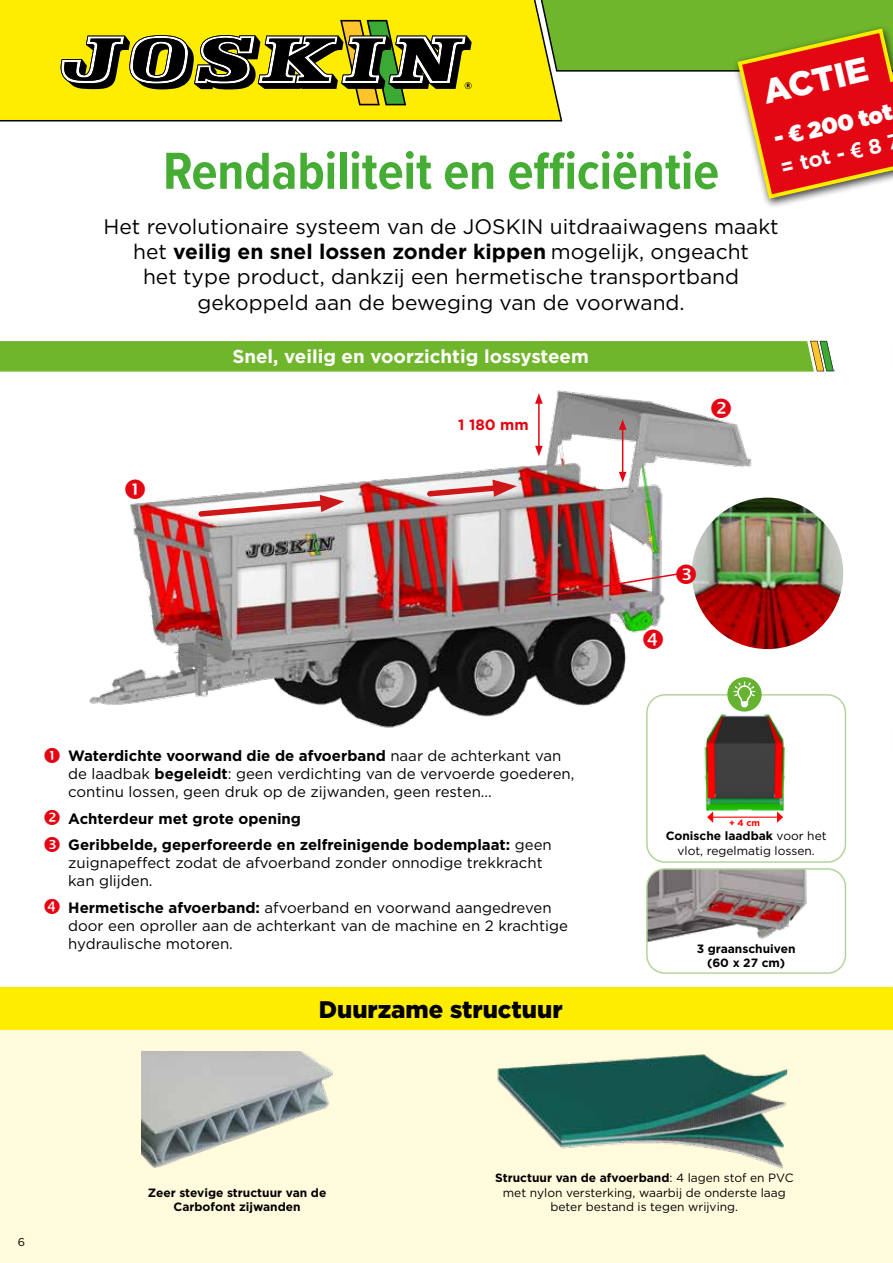
<style>
.page{position:relative;width:893px;height:1263px;background:#fff}
.page>*{position:absolute;margin:0;border:0;box-sizing:border-box;transform-origin:0 0}
.t1{font:700 54px "Proxima Nova Cond";color:#45ac34}
.t2{font:900 34.2px "Gotham";color:#fff}
.t3{font:900 24px "Gotham";color:#000}
.t4{font:22.5px "Gotham Ultra";color:#fff}
.t5{font:21px/25.2px "Gotham";color:#000;text-align:center}
.t6{font:700 21px "Gotham";color:#fff}
.t7{font:700 18.75px "Gotham";color:#fff}
.t8{font:15px/18px "Gotham";color:#000}
.t9{font:700 15px/26.5px "Gotham";color:#000}
.t10{font:700 15px "Gotham";color:#e30613}
.t11{font:12px/14.4px "Gotham";color:#000;text-align:center}
.t12{font:700 12px/14.4px "Gotham";color:#000;text-align:center}
.t13{font:11.25px "Gotham";color:#000}
.t14{font:700 9px "Gotham";color:#f00}
.s1{font-family:"Arial";font-weight:900}
.s2{font-family:"Arial"}
.s3{font-weight:700}
.s4{color:#e30613}
.s5{font-weight:400}
</style>
<div class="page">
<img style="left:89px;top:390px;width:685px;height:338px">
<div style="left:0;top:1030px;width:893px;height:233px;background:#fffbdc"></div>
<div style="left:0;top:988px;width:893px;height:42px;background:#ffed00"></div>
<img style="left:142px;top:1052px;width:190px;height:116px">
<svg style="left:195px;top:495px;width:149px;height:25px"></svg>
<svg style="left:424px;top:480px;width:93px;height:20px"></svg>
<hr style="left:622px;top:427px;width:1px;height:47px;background:#e30613">
<svg style="left:619px;top:472px;width:7px;height:10px"></svg>
<svg style="left:619px;top:419px;width:7px;height:11px"></svg>
<hr style="left:538px;top:401px;width:2px;height:47px;background:#e30613">
<svg style="left:535px;top:446px;width:8px;height:10px"></svg>
<svg style="left:535px;top:393px;width:8px;height:11px"></svg>
<img style="left:497px;top:1054px;width:291px;height:115px">
<img style="left:692px;top:498px;width:151px;height:151px;border-radius:76px">
<div style="left:0;top:0;width:534px;height:122px;background:#ffed00"></div>
<svg style="left:61px;top:20px;width:411px;height:85px;background:#97901d"></svg>
<img style="left:696px;top:709px;width:89px;height:106px">
<hr style="left:712px;top:817px;width:66px;height:1px;background:#f00">
<svg style="left:707px;top:811px;width:6px;height:12px"></svg>
<svg style="left:777px;top:811px;width:6px;height:12px"></svg>
<div style="left:646px;top:694px;width:200px;height:169px;border:2px solid #b3d59b;border-radius:18px"></div>
<svg style="left:0;top:341px;width:835px;height:31px;background:#73b731"></svg>
<img style="left:649px;top:871px;width:190px;height:71px">
<div style="left:646px;top:868px;width:200px;height:106px;border:2px solid #b3d59b;border-radius:18px"></div>
<svg style="left:727px;top:677px;width:35px;height:35px"></svg>
<svg style="left:734px;top:682px;width:21px;height:26px"></svg>
<div style="left:732px;top:21px;width:161px;height:189px;background:#000;opacity:.75"></div>
<svg style="left:534px;top:0;width:359px;height:201px"></svg>
<svg style="left:125px;top:479px;width:20px;height:20px"></svg>
<svg style="left:711px;top:398px;width:20px;height:20px"></svg>
<svg style="left:644px;top:629px;width:19px;height:20px"></svg>
<img style="left:527px;top:564px;width:169px;height:36px">
<h2 class="t2" style="left:759px;top:73px;width:108px;rotate:-13deg">ACTIE</h2>
<h3 class="t4" style="left:771px;top:126px;width:122px;rotate:-13deg">- <span class="s1">€</span> 200 tot</h3>
<h3 class="t6" style="left:778px;top:156px;width:105px;rotate:-13deg">= tot - <span class="s2">€</span> 8</h3>
<h1 class="t1" style="left:163px;top:131px;width:557px">Rendabiliteit en efficiëntie</h1>
<h3 class="t5" style="left:104px;top:214px;width:677px">Het revolutionaire systeem van de JOSKIN uitdraaiwagens maakt het <span class="s3">veilig en snel lossen zonder kippen</span> mogelijk, ongeacht<br>het type product, dankzij een hermetische transportband gekoppeld aan de beweging van de voorwand.</h3>
<p class="t7" style="left:232px;top:346px;width:358px">Snel, veilig en voorzichtig lossysteem</p>
<p class="t10" style="left:458px;top:416px;width:72px">1 180 mm</p>
<p class="t8" style="left:68px;top:746px;width:508px;text-indent:-26px"><span class="s4">■</span> <span class="s3">Waterdichte voorwand die de afvoerband</span> naar de achterkant van de laadbak <span class="s3">begeleidt</span>: geen verdichting van de vervoerde goederen, continu lossen, geen druk op de zijwanden, geen resten...</p>
<p class="t9" style="left:68px;top:805px;width:485px;text-indent:-26px"><span class="s4">□</span> Achterdeur met grote opening<br>Geribbelde, geperforeerde en zelfreinigende bodemplaat: <span class="s5">geen</span></p>
<p class="t8" style="left:68px;top:853px;width:476px">zuignapeffect zodat de afvoerband zonder onnodige trekkracht kan glijden.</p>
<p class="t8" style="left:68px;top:898px;width:501px;text-indent:-26px"><span class="s4">❑</span> <span class="s3">Hermetische afvoerband:</span> afvoerband en voorwand aangedreven door een oproller aan de achterkant van de machine en 2 krachtige hydraulische motoren.</p>
<h3 class="t3" style="left:319px;top:995px;width:245px">Duurzame structuur</h3>
<p class="t14" style="left:729px;top:818px;width:33px">+ 4 cm</p>
<p class="t11" style="left:666px;top:829px;width:162px"><span class="s3">Conische laadbak</span> voor het vlot, regelmatig lossen.</p>
<p class="t12" style="left:697px;top:941px;width:100px">3 graanschuiven (60 x 27 cm)</p>
<p class="t13" style="left:18px;top:1235px;width:9px">6</p>
<p class="t12" style="left:148px;top:1185px;width:180px">Zeer stevige structuur van de<br>Carbofont zijwanden</p>
<p class="t11" style="left:495px;top:1171px;width:300px"><span class="s3">Structuur van de afvoerband</span>: 4 lagen stof en PVC met nylon versterking, waarbij de onderste laag beter bestand is tegen wrijving.</p>
</div>
